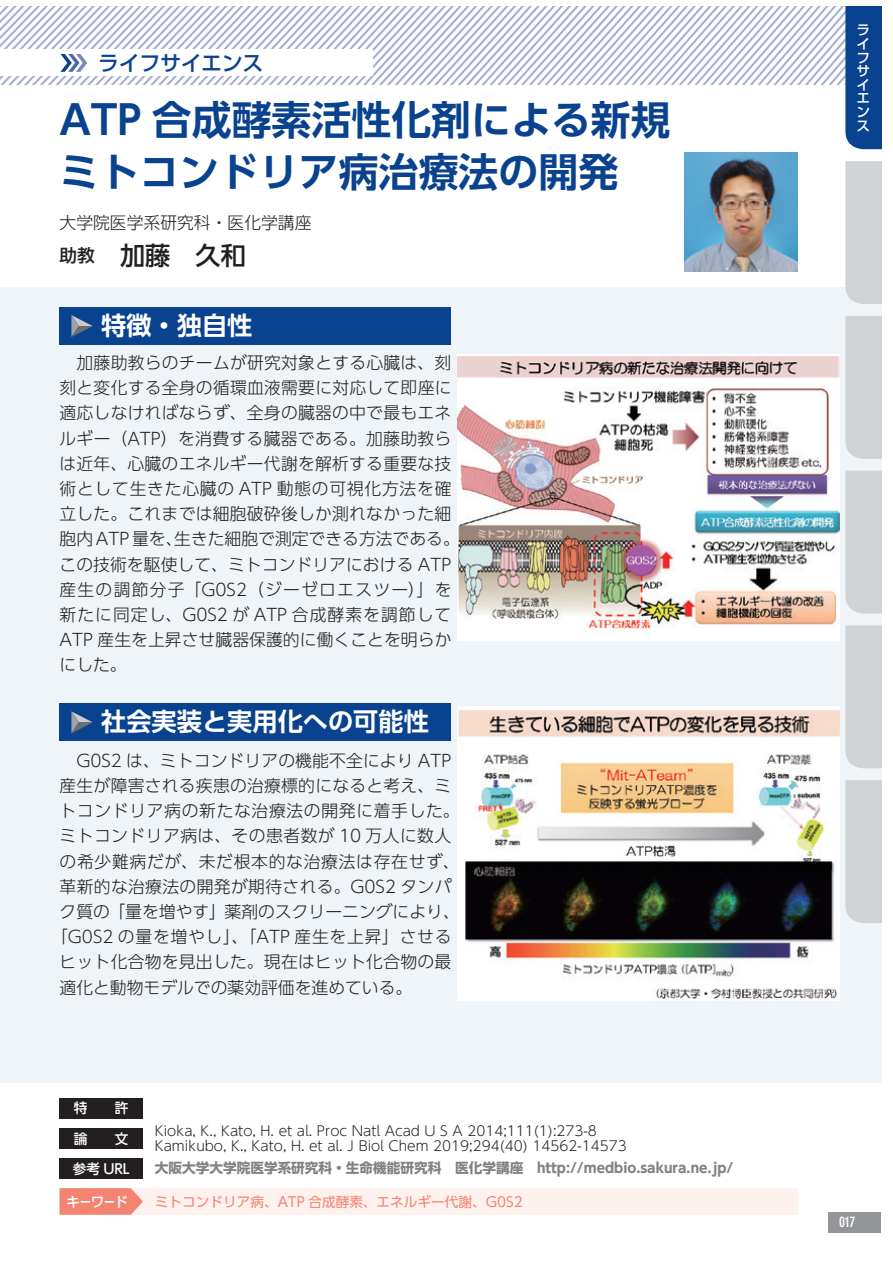
<style>
.page{position:relative;width:893px;height:1263px;background:#fff}
.page>*{position:absolute;margin:0;border:0;box-sizing:border-box;transform-origin:0 0}
.t1{font:39.9px/52.5px "UD Shin Go Pro De Bold 90 msp RKSJ H";color:#09428e}
.t2{font:25.2px "UD Shin Go Pro De Bold 90 msp RKSJ H";color:#fff}
.t3{font:25.2px "UD Shin Go Pro Medium 90 msp RKSJ H";color:#231f20}
.t4{font:21px "UD Shin Go Pro Medium 90 msp RKSJ H";letter-spacing:-.015em;color:#09428e}
.t5{font:16.8px/25.2px "UD Shin Go Pro Light 90 msp RKSJ H";letter-spacing:.015em;color:#231f20}
.t6{font:16.8px "UD Shin Go Pro Light 90 msp RKSJ H";letter-spacing:.04em;color:#231f20}
.t7{font:700 condensed 14.7px "DIN Neuzeit Grotesk Std";color:#fff}
.t8{font:13.65px/14.7px "UD Shin Go Pro Light 90 msp RKSJ H";color:#231f20}
.t9{font:13.65px "UD Shin Go Pro Bold 90 msp RKSJ H";color:#808285}
.t10{font:13.65px "UD Shin Go Pro Regular 90 msp RKSJ H";color:#f48472}
.t11{font:13.65px "UD Shin Go Pro Medium 90 msp RKSJ H";letter-spacing:-.015em;color:#fff}
.t12{font:13.65px/13.6px "UD Shin Go Pro Medium 90 msp RKSJ V";color:#fff;text-align:justify}
.s1{font-size:17.7px}
</style>
<div class="page">
<div style="left:60px;top:1188px;width:738px;height:27px;background:#fdf2ee"></div>
<svg style="left:60px;top:1188px;width:83px;height:27px;background:#f48d7c"></svg>
<div style="left:0;top:287px;width:881px;height:796px;background:#eef4f7"></div>
<img style="left:685px;top:153px;width:113px;height:119px">
<img style="left:457px;top:354px;width:382px;height:287px">
<img style="left:457px;top:706px;width:382px;height:294px">
<div style="left:60px;top:1098px;width:83px;height:21px;background:#231f20"></div>
<div style="left:60px;top:1128px;width:83px;height:21px;background:#231f20"></div>
<div style="left:60px;top:1158px;width:83px;height:21px;background:#231f20"></div>
<div style="left:60px;top:307px;width:391px;height:37px;background:#09428e"></div>
<svg style="left:71px;top:315px;width:22px;height:22px"></svg>
<div style="left:60px;top:703px;width:391px;height:37px;background:#09428e"></div>
<svg style="left:71px;top:711px;width:22px;height:22px"></svg>
<div style="left:829px;top:1212px;width:52px;height:20px;background:#939598"></div>
<div style="left:845px;top:161px;width:36px;height:143px;background:#d1d2d4"></div>
<div style="left:845px;top:316px;width:36px;height:143px;background:#d1d2d4"></div>
<div style="left:845px;top:471px;width:36px;height:143px;background:#d1d2d4"></div>
<div style="left:845px;top:625px;width:36px;height:143px;background:#d1d2d4"></div>
<div style="left:845px;top:780px;width:36px;height:143px;background:#d1d2d4"></div>
<svg style="left:1px;top:6px;width:880px;height:143px"></svg>
<p class="t4" style="left:98px;top:55px;width:167px">ライフサイエンス</p>
<h1 class="t1" style="left:60px;top:99px;width:613px">ATP 合成酵素活性化剤による新規ミトコンドリア病治療法の開発</h1>
<p class="t5" style="left:60px;top:213px;width:254px">大学院医学系研究科・医化学講座</p>
<h2 class="t3" style="left:60px;top:246px;width:188px"><span class="s1">助教</span>　加藤　久和</h2>
<h2 class="t2" style="left:101px;top:316px;width:153px">特徴・独自性</h2>
<p class="t5" style="left:60px;top:352px;width:402px">　加藤助教らのチームが研究対象とする心臓は、刻刻と変化する全身の循環血液需要に対応して即座に適応しなければならず、全身の臓器の中で最もエネルギー（ATP）を消費する臓器である。加藤助教らは近年、心臓のエネルギー代謝を解析する重要な技術として生きた心臓の ATP 動態の可視化方法を確立した。これまでは細胞破砕後しか測れなかった細胞内 ATP 量を、生きた細胞で測定できる方法である。この技術を駆使して、ミトコンドリアにおける ATP産生の調節分子「G0S2（ジーゼロエスツー）」を新たに同定し、G0S2 が ATP 合成酵素を調節して<br>ATP 産生を上昇させ臓器保護的に働くことを明らかにした。</p>
<h2 class="t2" style="left:101px;top:712px;width:329px">社会実装と実用化への可能性</h2>
<p class="t5" style="left:60px;top:750px;width:393px">　G0S2 は、ミトコンドリアの機能不全により ATP</p>
<p class="t5" style="left:60px;top:775px;width:393px">産生が障害される疾患の治療標的になると考え、ミ</p>
<p class="t6" style="left:60px;top:805px;width:402px">トコンドリア病の新たな治療法の開発に着手した。</p>
<p class="t5" style="left:60px;top:826px;width:393px">ミトコンドリア病は、その患者数が 10 万人に数人</p>
<p class="t6" style="left:60px;top:855px;width:402px">の希少難病だが、未だ根本的な治療法は存在せず、</p>
<p class="t5" style="left:60px;top:876px;width:393px">革新的な治療法の開発が期待される。G0S2 タンパ</p>
<p class="t5" style="left:60px;top:901px;width:402px">ク質の「量を増やす」薬剤のスクリーニングにより、</p>
<p class="t6" style="left:51px;top:931px;width:402px">「G0S2 の量を増やし」、「ATP 産生を上昇」させる</p>
<p class="t5" style="left:60px;top:952px;width:393px">ヒット化合物を見出した。現在はヒット化合物の最</p>
<p class="t5" style="left:60px;top:977px;width:354px">適化と動物モデルでの薬効評価を進めている。</p>
<p class="t11" style="left:74px;top:1103px;width:56px">特　　許</p>
<p class="t11" style="left:74px;top:1133px;width:56px">論　　文</p>
<p class="t11" style="left:73px;top:1164px;width:59px">参考 URL</p>
<p class="t9" style="left:155px;top:1163px;width:580px">大阪大学大学院医学系研究科・生命機能研究科　医化学講座　http://medbio.sakura.ne.jp/</p>
<p class="t11" style="left:67px;top:1197px;width:63px">キーワード</p>
<p class="t10" style="left:155px;top:1197px;width:370px">ミトコンドリア病、ATP 合成酵素、エネルギー代謝、G0S2</p>
<p class="t8" style="left:155px;top:1126px;width:473px">Kioka, K., Kato, H. et al. Proc Natl Acad U S A 2014;111(1):273-8　<br>Kamikubo, K., Kato, H. et al. J Biol Chem 2019;294(40) 14562-14573</p>
<p class="t12" style="left:856px;top:25px;width:14px">ライフサイエンス</p>
<p class="t7" style="left:839px;top:1213px;width:18px">017</p>
</div>
